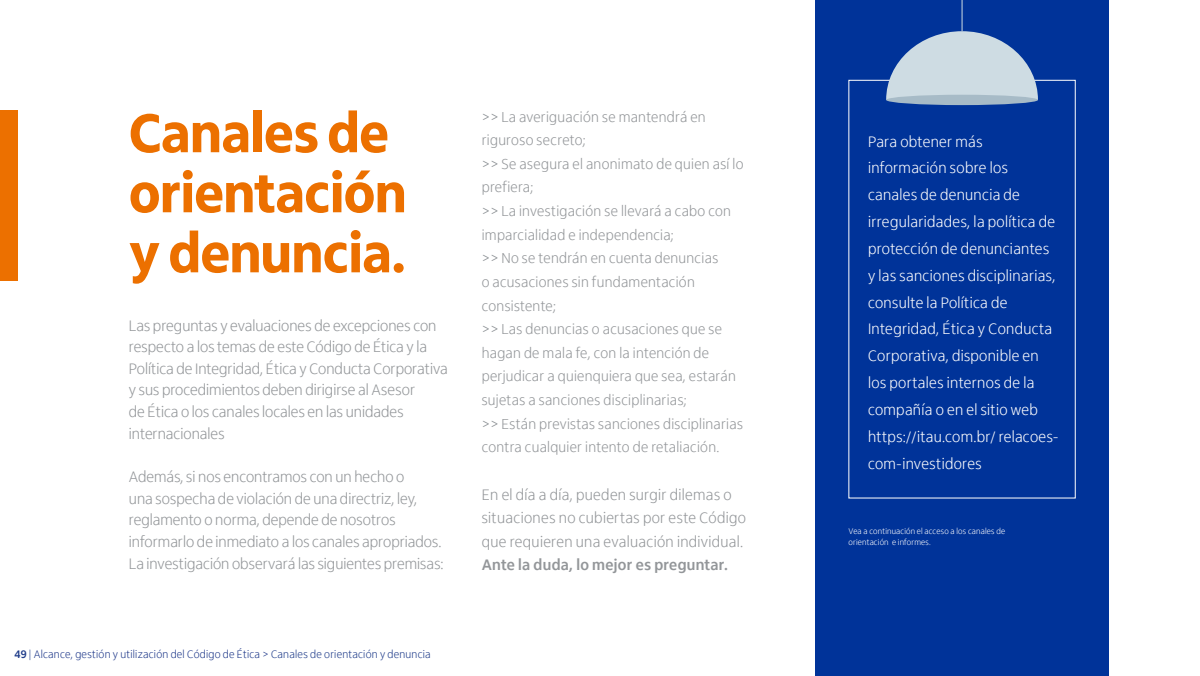
<style>
.page{position:relative;width:1200px;height:676px;background:#fff}
.page>*{position:absolute;margin:0;border:0;box-sizing:border-box;transform-origin:0 0}
.t1{font:800 56px/60px "Itau Display";letter-spacing:-.01em;color:#ec7000}
.t2{font:300 15.6px/21.6px "Itau Display";color:#939699}
.t3{font:300 15.6px/26.8px "Itau Display";letter-spacing:.02em;color:#fff}
.t4{font:300 15.6px/23.6px "Itau Display";letter-spacing:.02em;color:#939699}
.t5{font:700 15.6px "Itau Display";letter-spacing:.02em;color:#939699}
.t6{font:300 14.8px/23.6px "Itau Display";letter-spacing:.02em;color:#939699}
.t7{font:300 11.2px "Itau Display";letter-spacing:.02em;color:#1f398a}
.t8{font:300 8.4px/10.8px "Itau Display";letter-spacing:.02em;color:#fff}
.s1{font-weight:700;color:#1f3c8a}
.s2{color:#1f3c8a}
.s3{color:#898e92}
</style>
<div class="page">
<div style="left:816px;top:0;width:293px;height:675px;background:#039"></div>
<div style="left:0;top:110px;width:18px;height:170px;background:#ec7000"></div>
<svg style="left:886px;top:31px;width:152px;height:68px"></svg>
<hr style="left:962px;top:0;width:1px;height:31px;background:#cedce3">
<div style="left:886px;top:95px;width:152px;height:10px;background:#a7bbc7;border-radius:50%"></div>
<h1 class="t1" style="left:129px;top:104px;width:279px">Canales de orientación y denuncia.</h1>
<p class="t2" style="left:129px;top:314px;width:320px">Las preguntas y evaluaciones de excepciones con respecto a los temas de este Código de Ética y la Política de Integridad, Ética y Conducta Corporativa y sus procedimientos deben dirigirse al Asesor<br>de Ética o los canales locales en las unidades internacionales</p>
<p class="t2" style="left:129px;top:466px;width:316px">Además, si nos encontramos con un hecho o<br>una sospecha de violación de una directriz, ley, reglamento o norma, depende de nosotros informarlo de inmediato a los canales apropriados.<br>La investigación observará las siguientes premisas:</p>
<p class="t7" style="left:14px;top:647px;width:418px"><span class="s1">49</span> <span class="s2">|</span> Alcance, gestión y utilización del Código de Ética &gt; <span class="s2">Canales de orientación y denuncia</span></p>
<p class="t6" style="left:482px;top:105px;width:263px"><span class="s3">&gt;&gt;</span> La averiguación se mantendrá en riguroso secreto;<br><span class="s3">&gt;&gt;</span> Se asegura el anonimato de quien así lo prefiera;<br><span class="s3">&gt;&gt;</span> La investigación se llevará a cabo con imparcialidad e independencia;<br><span class="s3">&gt;&gt;</span> No se tendrán en cuenta denuncias<br>o acusaciones sin fundamentación consistente;<br><span class="s3">&gt;&gt;</span> Las denuncias o acusaciones que se hagan de mala fe, con la intención de perjudicar a quienquiera que sea, estarán sujetas a sanciones disciplinarias;<br><span class="s3">&gt;&gt;</span> Están previstas sanciones disciplinarias contra cualquier intento de retaliación.</p>
<p class="t4" style="left:482px;top:482px;width:266px">En el día a día, pueden surgir dilemas o situaciones no cubiertas por este Código que requieren una evaluación individual.</p>
<p class="t5" style="left:482px;top:555px;width:248px">Ante la duda, lo mejor es preguntar.</p>
<p class="t3" style="left:868px;top:128px;width:192px">Para obtener más información sobre los canales de denuncia de irregularidades, la política de protección de denunciantes y las sanciones disciplinarias, consulte la Política de<br>Integridad, Ética y Conducta<br>Corporativa, disponible en los portales internos de la compañía o en el sitio web https://itau.com.br/ relacoes&shy;com-investidores</p>
<p class="t8" style="left:849px;top:526px;width:158px">Vea a continuación el acceso a los canales de orientación e informes.</p>
</div>
